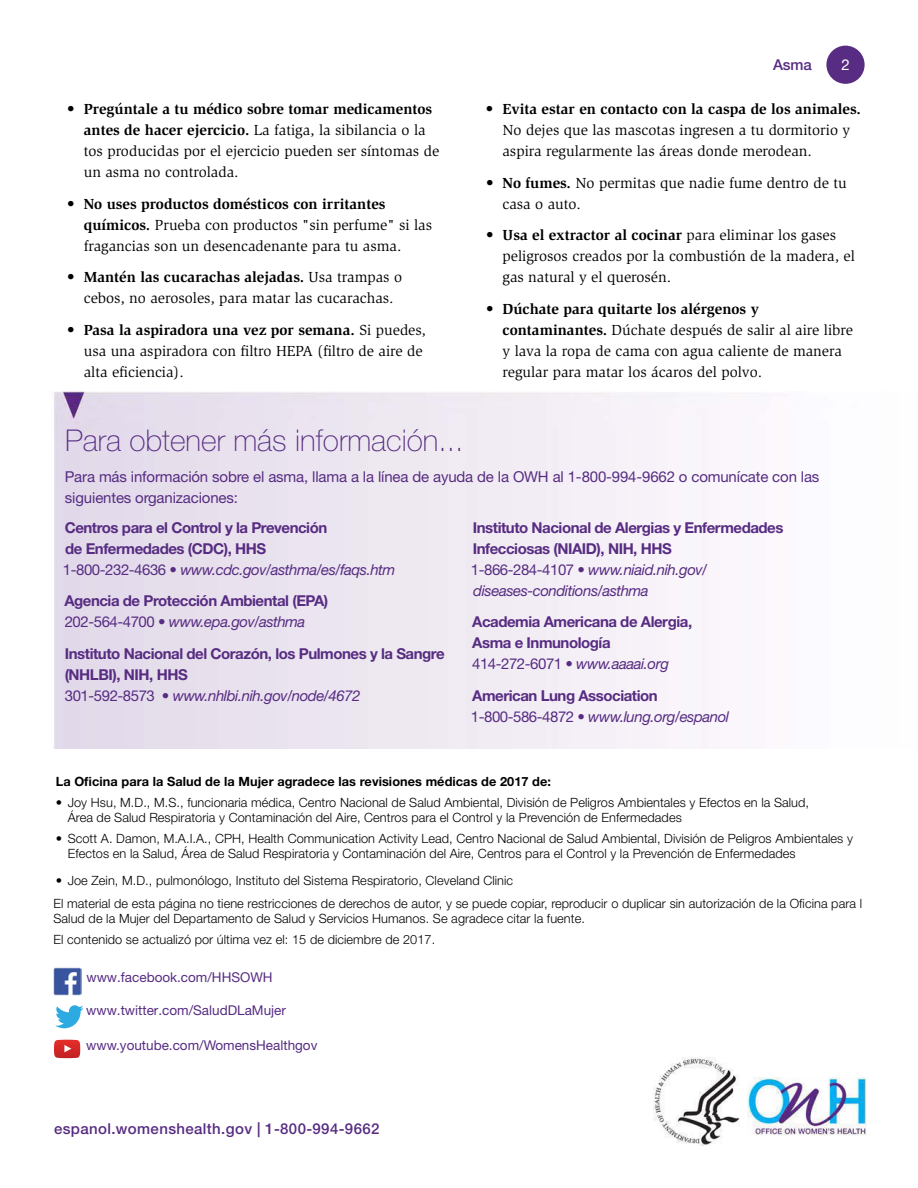
<style>
.page{position:relative;width:918px;height:1188px;background:#fff}
.page>*{position:absolute;margin:0;border:0;box-sizing:border-box;transform-origin:0 0}
.t1{font:100 30px "Helvetica Neue LT Std";color:#572c82}
.t2{font:15px/21px "Slimbach Std";color:#000}
.t3{font:700 15px/21px "Helvetica Neue LT Std";letter-spacing:-.03em;color:#572c82}
.t4{font:italic 15px/21px "Helvetica Neue LT Std";letter-spacing:-.03em;color:#572c82}
.t5{font:15px/21px "Helvetica Neue LT Std";letter-spacing:-.01em;color:#572c82}
.t6{font:500 15px "Helvetica Neue LT Std";letter-spacing:.025em;color:#572c82}
.t7{font:15px "Helvetica Neue LT Std";letter-spacing:-.03em;color:#572c82}
.t8{font:15px "Helvetica Neue LT Std";color:#fff}
.t9{font:13.5px "Helvetica Neue LT Std";color:#572c82}
.t10{font:300 12.75px/15px "Helvetica Neue LT Std";letter-spacing:.005em;color:#000}
.t11{font:700 12.75px "Helvetica Neue LT Std";letter-spacing:.005em;color:#000}
.s1{font-weight:700}
.s2{font-style:normal}
.s3{font-style:italic}
</style>
<div class="page">
<img style="left:54px;top:392px;width:659px;height:356px">
<div style="left:826px;top:46px;width:39px;height:38px;background:#572c82;border-radius:50%"></div>
<img style="left:54px;top:967px;width:28px;height:29px">
<svg style="left:55px;top:1005px;width:28px;height:23px"></svg>
<svg style="left:54px;top:1040px;width:26px;height:18px"></svg>
<img style="left:653px;top:1057px;width:95px;height:89px">
<img style="left:748px;top:1077px;width:119px;height:58px">
<p class="t2" style="left:84px;top:99px;width:357px;text-indent:-16px">• <span class="s1">Pregúntale a tu médico sobre tomar medicamentos antes de hacer ejercicio.</span> La fatiga, la sibilancia o la tos producidas por el ejercicio pueden ser síntomas de un asma no controlada.</p>
<p class="t2" style="left:84px;top:193px;width:350px;text-indent:-16px">• <span class="s1">No uses productos domésticos con irritantes químicos.</span> Prueba con productos "sin perfume" si las fragancias son un desencadenante para tu asma.</p>
<p class="t2" style="left:67px;top:267px;width:336px;text-align:center">• <span class="s1">Mantén las cucarachas alejadas.</span> Usa trampas o cebos, no aerosoles, para matar las cucarachas.</p>
<p class="t2" style="left:84px;top:319px;width:344px;text-indent:-16px">• <span class="s1">Pasa la aspiradora una vez por semana.</span> Si puedes, usa una aspiradora con filtro HEPA (filtro de aire de alta eficiencia).</p>
<p class="t6" style="left:773px;top:56px;width:40px">Asma</p>
<p class="t8" style="left:841px;top:56px;width:10px">2</p>
<p class="t2" style="left:503px;top:99px;width:360px;text-indent:-17px">• <span class="s1">Evita estar en contacto con la caspa de los animales.<br></span>No dejes que las mascotas ingresen a tu dormitorio y aspira regularmente las áreas donde merodean.</p>
<p class="t2" style="left:503px;top:172px;width:346px;text-indent:-16px">• <span class="s1">No fumes.</span> No permitas que nadie fume dentro de tu casa o auto.</p>
<p class="t2" style="left:503px;top:225px;width:354px;text-indent:-16px">• <span class="s1">Usa el extractor al cocinar</span> para eliminar los gases peligrosos creados por la combustión de la madera, el gas natural y el querosén.</p>
<p class="t2" style="left:503px;top:298px;width:352px;text-indent:-16px">• <span class="s1">Dúchate para quitarte los alérgenos y contaminantes.</span> Dúchate después de salir al aire libre y lava la ropa de cama con agua caliente de manera regular para matar los ácaros del polvo.</p>
<h3 class="t1" style="left:65px;top:423px;width:400px">Para obtener más información...</h3>
<p class="t5" style="left:65px;top:466px;width:756px">Para más información sobre el asma, llama a la línea de ayuda de la OWH al 1-800-994-9662 o comunícate con las siguientes organizaciones:</p>
<p class="t3" style="left:65px;top:517px;width:264px">Centros para el Control y la Prevención de Enfermedades (CDC), HHS</p>
<p class="t4" style="left:63px;top:559px;width:334px"><span class="s2">1-800-232-4636 •</span> www.cdc.gov/asthma/es/faqs.htm</p>
<p class="t3" style="left:64px;top:590px;width:266px">Agencia de Protección Ambiental (EPA)</p>
<p class="t4" style="left:65px;top:611px;width:242px"><span class="s2">202-564-4700 •</span> www.epa.gov/asthma</p>
<p class="t3" style="left:65px;top:643px;width:382px">Instituto Nacional del Corazón, los Pulmones y la Sangre (NHLBI), NIH, HHS</p>
<p class="t4" style="left:65px;top:685px;width:297px"><span class="s2">301-592-8573 •</span> www.nhlbi.nih.gov/node/4672</p>
<p class="t3" style="left:473px;top:517px;width:312px">Instituto Nacional de Alergias y Enfermedades<br>Infecciosas (NIAID), NIH, HHS</p>
<p class="t4" style="left:471px;top:559px;width:238px"><span class="s2">1-866-284-4107 •</span> www.niaid.nih.gov/ diseases-conditions/asthma</p>
<p class="t3" style="left:472px;top:611px;width:221px">Academia Americana de Alergia,<br>Asma e Inmunología</p>
<p class="t7" style="left:472px;top:655px;width:198px">414-272-6071 • <span class="s3">www.aaaai.org</span></p>
<p class="t3" style="left:472px;top:685px;width:187px">American Lung Association</p>
<p class="t4" style="left:471px;top:706px;width:260px"><span class="s2">1-800-586-4872 •</span> www.lung.org/espanol</p>
<p class="t11" style="left:56px;top:773px;width:497px">La Oficina para la Salud de la Mujer agradece las revisiones médicas de 2017 de:</p>
<p class="t10" style="left:68px;top:794px;width:743px;text-indent:-12px">• Joy Hsu, M.D., M.S., funcionaria médica, Centro Nacional de Salud Ambiental, División de Peligros Ambientales y Efectos en la Salud,<br>Área de Salud Respiratoria y Contaminación del Aire, Centros para el Control y la Prevención de Enfermedades</p>
<p class="t10" style="left:68px;top:830px;width:787px;text-indent:-12px">• Scott A. Damon, M.A.I.A., CPH, Health Communication Activity Lead, Centro Nacional de Salud Ambiental, División de Peligros Ambientales y<br>Efectos en la Salud, Área de Salud Respiratoria y Contaminación del Aire, Centros para el Control y la Prevención de Enfermedades</p>
<p class="t10" style="left:56px;top:872px;width:459px">• Joe Zein, M.D., pulmonólogo, Instituto del Sistema Respiratorio, Cleveland Clinic</p>
<p class="t10" style="left:54px;top:896px;width:810px">El material de esta página no tiene restricciones de derechos de autor, y se puede copiar, reproducir o duplicar sin autorización de la Oficina para l<br>Salud de la Mujer del Departamento de Salud y Servicios Humanos. Se agradece citar la fuente.</p>
<p class="t10" style="left:54px;top:932px;width:383px">El contenido se actualizó por última vez el: 15 de diciembre de 2017.</p>
<p class="t9" style="left:87px;top:969px;width:188px">www.facebook.com/HHSOWH</p>
<p class="t9" style="left:86px;top:1002px;width:201px">www.twitter.com/SaludDLaMujer</p>
<p class="t9" style="left:86px;top:1037px;width:233px">www.youtube.com/WomensHealthgov</p>
<p class="t6" style="left:54px;top:1119px;width:327px">espanol.womenshealth.gov | 1-800-994-9662</p>
</div>
